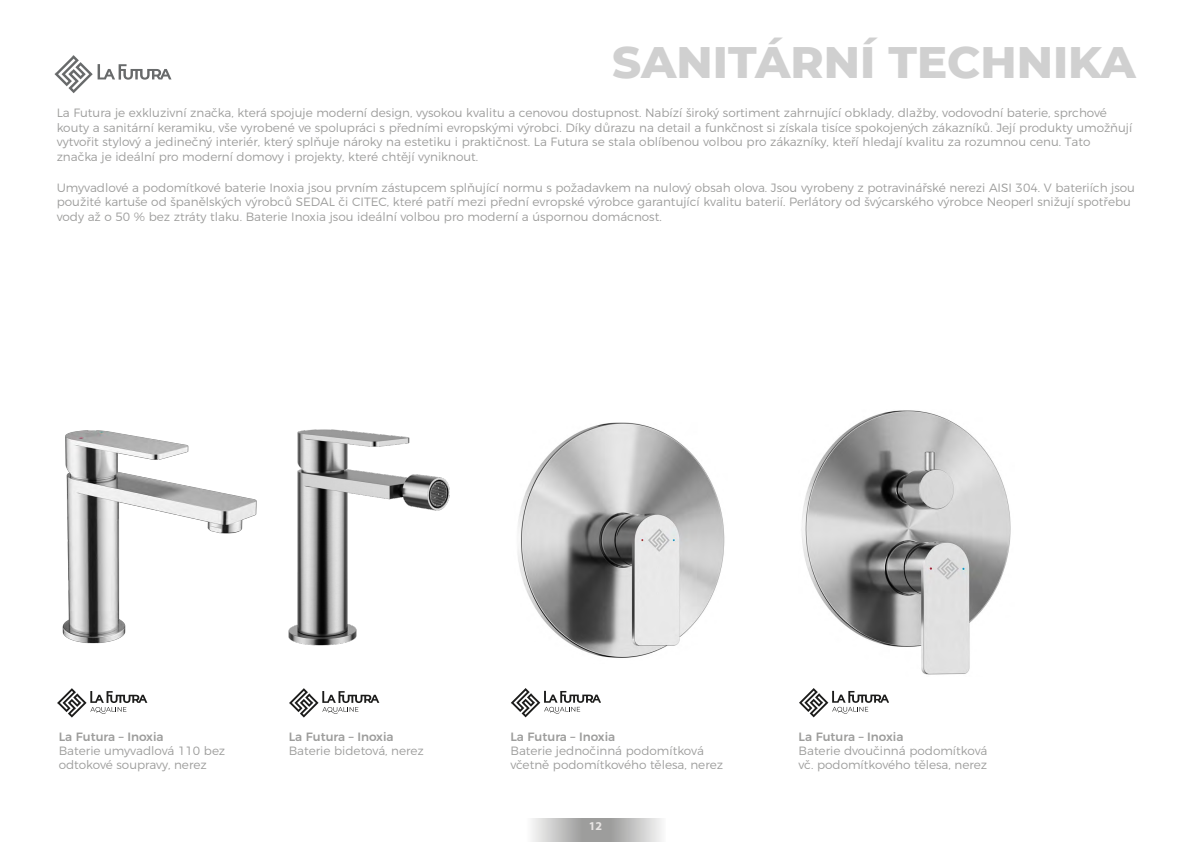
<style>
.page{position:relative;width:1191px;height:842px;background:#fff}
.page>*{position:absolute;margin:0;border:0;box-sizing:border-box;transform-origin:0 0}
.Nadpis4{font:800 45px "Montserrat";color:#d0d0d0}
.Nadpis4-2{font:300 12px/14.4px "Montserrat";color:#9d9d9c}
.Nadpis4-3{font:500 12px "Montserrat";color:#9d9d9c}
.t1{font:700 12px "Myriad Pro";color:#e8e5e4}
</style>
<div class="page">
<svg style="left:511px;top:688px;width:90px;height:29px"></svg>
<svg style="left:799px;top:688px;width:90px;height:29px"></svg>
<img style="left:289px;top:429px;width:161px;height:217px">
<svg style="left:289px;top:688px;width:90px;height:29px"></svg>
<svg style="left:57px;top:688px;width:90px;height:29px"></svg>
<img style="left:62px;top:430px;width:195px;height:214px">
<svg style="left:55px;top:55px;width:116px;height:38px"></svg>
<img style="left:518px;top:423px;width:207px;height:235px">
<img style="left:801px;top:410px;width:210px;height:265px">
<svg style="left:532px;top:818px;width:130px;height:24px;background:#bebebe"></svg>
<p class="Nadpis4" style="left:612px;top:30px;width:525px">SANITÁRNÍ TECHNIKA</p>
<p class="Nadpis4-2" style="left:57px;top:105px;width:1077px">La Futura je exkluzivní značka, která spojuje moderní design, vysokou kvalitu a cenovou dostupnost. Nabízí široký sortiment zahrnující obklady, dlažby, vodovodní baterie, sprchové kouty a sanitární keramiku, vše vyrobené ve spolupráci s předními evropskými výrobci. Díky důrazu na detail a funkčnost si získala tisíce spokojených zákazníků. Její produkty umožňují vytvořit stylový a jedinečný interiér, který splňuje nároky na estetiku i praktičnost. La Futura se stala oblíbenou volbou pro zákazníky, kteří hledají kvalitu za rozumnou cenu. Tato značka je ideální pro moderní domovy i projekty, které chtějí vyniknout.</p>
<p class="Nadpis4-2" style="left:57px;top:180px;width:1079px">Umyvadlové a podomítkové baterie Inoxia jsou prvním zástupcem splňující normu s požadavkem na nulový obsah olova. Jsou vyrobeny z potravinářské nerezi AISI 304. V bateriích jsou použité kartuše od španělských výrobců SEDAL či CITEC, které patří mezi přední evropské výrobce garantující kvalitu baterií. Perlátory od švýcarského výrobce Neoperl snižují spotřebu vody až o 50 % bez ztráty tlaku. Baterie Inoxia jsou ideální volbou pro moderní a úspornou domácnost.</p>
<p class="Nadpis4-3" style="left:59px;top:727px;width:106px">La Futura – Inoxia</p>
<p class="Nadpis4-2" style="left:59px;top:742px;width:168px">Baterie umyvadlová 110 bez</p>
<p class="Nadpis4-2" style="left:59px;top:757px;width:150px">odtokové soupravy, nerez</p>
<p class="Nadpis4-3" style="left:289px;top:727px;width:106px">La Futura – Inoxia</p>
<p class="Nadpis4-2" style="left:289px;top:742px;width:137px">Baterie bidetová, nerez</p>
<p class="Nadpis4-3" style="left:510px;top:727px;width:106px">La Futura – Inoxia</p>
<p class="Nadpis4-2" style="left:510px;top:742px;width:195px">Baterie jednočinná podomítková</p>
<p class="Nadpis4-2" style="left:510px;top:757px;width:214px">včetně podomítkového tělesa, nerez</p>
<p class="t1" style="left:589px;top:818px;width:15px">12</p>
<p class="Nadpis4-3" style="left:798px;top:727px;width:106px">La Futura – Inoxia</p>
<p class="Nadpis4-2" style="left:798px;top:742px;width:190px">Baterie dvoučinná podomítková</p>
<p class="Nadpis4-2" style="left:798px;top:757px;width:190px">vč. podomítkového tělesa, nerez</p>
</div>
